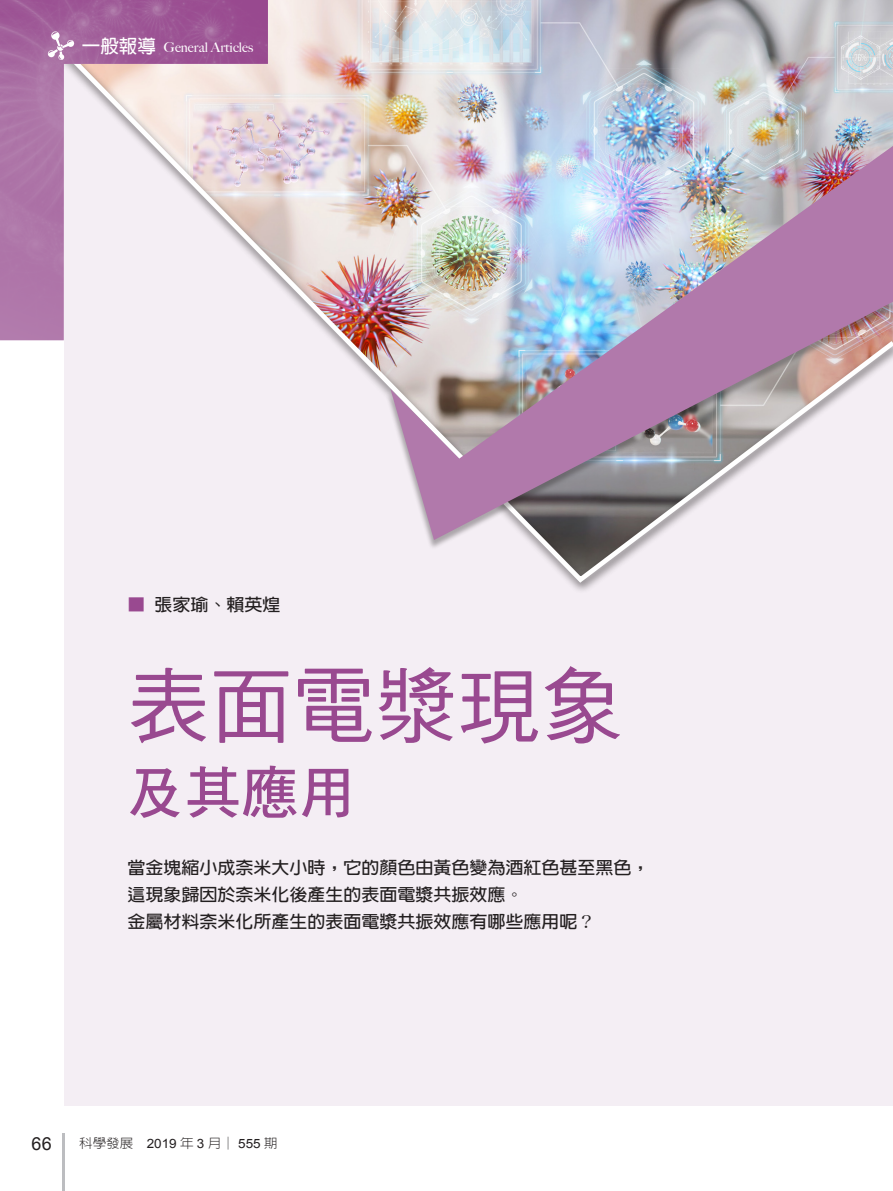
<style>
.page{position:relative;width:893px;height:1191px;background:#fff}
.page>*{position:absolute;margin:0;border:0;box-sizing:border-box;transform-origin:0 0}
.標題-大_細{font:82.5px "DF Hei Std W5";color:#994990}
.標題-小_粗{font:57px "DF Hei Std W7";color:#994990}
.t1{font:18px "Arial";color:#231f20}
.介紹{font:700 17.1px/27px "AR New Hei B5";color:#231f20;scale:1.05 1}
.作者-開頭{font:700 17.1px "AR New Hei B5";color:#231f20;scale:1.05 1}
.t2{font:500 13.5px "Big Caslon";color:#fff}
.t3{font:300 12.9px "AR New Hei B5";color:#231f20;scale:1.05 1}
.s1{font-family:"AR New Hei B5";font-weight:700;font-size:18.6px}
.s2{color:#994990}
.s3{font-family:"Hira Min Pro W3";font-weight:400}
.s4{font-family:"Arial";font-weight:400}
</style>
<div class="page">
<div style="left:64px;top:0;width:829px;height:1106px;background:#f4eef4"></div>
<hr style="left:63px;top:1133px;width:2px;height:58px;background:#bcbdc0">
<img style="left:0;top:0;width:893px;height:586px">
<div style="left:385px;top:148px;width:508px;height:402px;background:#231f20;opacity:.35"></div>
<img style="left:390px;top:146px;width:503px;height:394px">
<img style="left:0;top:0;width:268px;height:340px">
<svg style="left:48px;top:31px;width:26px;height:29px"></svg>
<p class="t2" style="left:82px;top:36px;width:173px"><span class="s1">一般報導</span> General Articles</p>
<p class="作者-開頭" style="left:128px;top:596px;width:147px"><span class="s2">■</span> 張家瑜、賴英煌</p>
<p class="標題-大_細" style="left:128px;top:661px;width:496px">表面電漿現象</p>
<p class="標題-小_粗" style="left:128px;top:761px;width:229px">及其應用</p>
<p class="介紹" style="left:128px;top:854px;width:499px">當金塊縮小成奈米大小時，它的顏色由黃色變為酒紅色甚至黑色，這現象歸因於奈米化後產生的表面電漿共振效應。<br>金屬材料奈米化所產生的表面電漿共振效應有哪些應用呢<span class="s3">？</span></p>
<p class="t1" style="left:32px;top:1131px;width:22px">66</p>
<p class="t3" style="left:79px;top:1136px;width:190px">科學發展 <span class="s4">2019</span> 年 <span class="s4">3</span> 月│ <span class="s4">555</span> 期</p>
</div>
